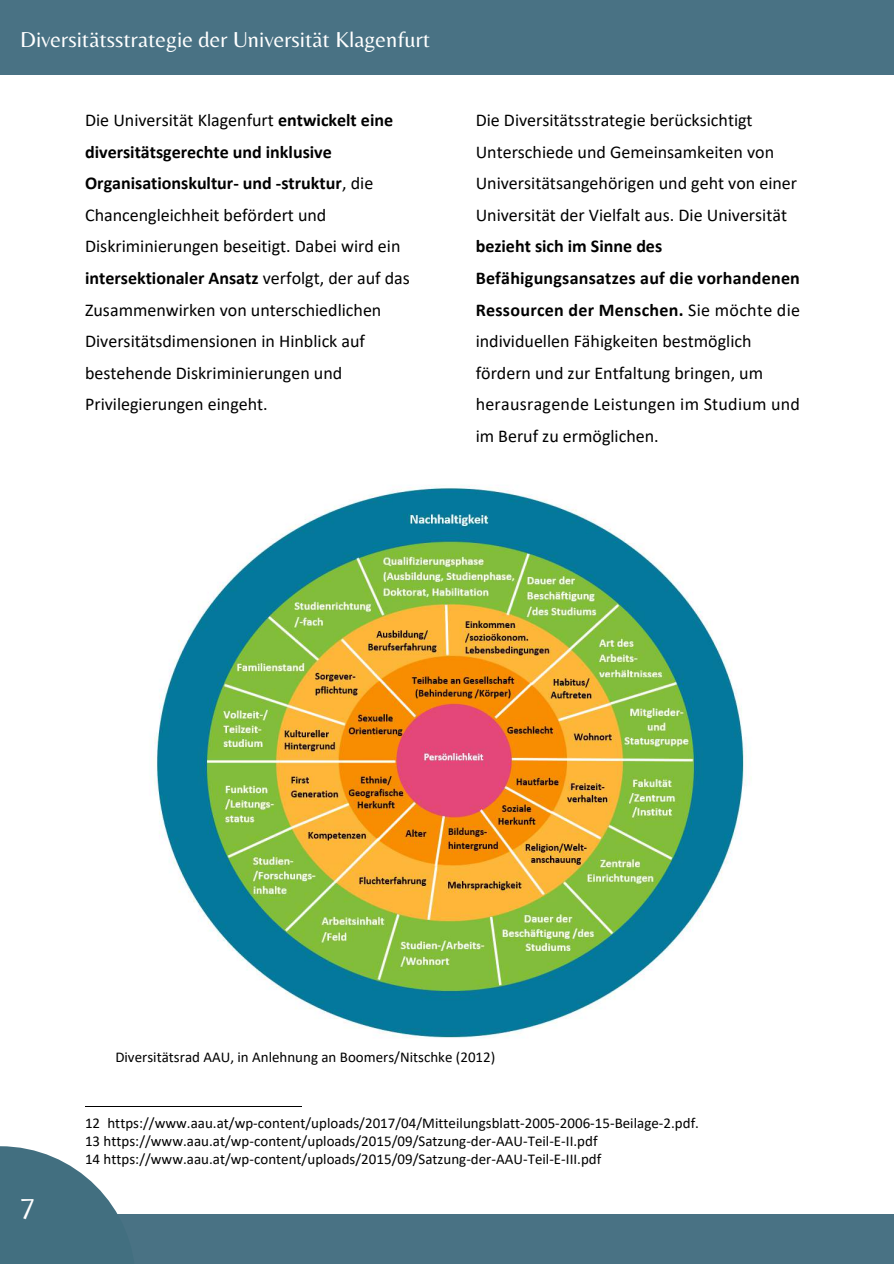
<style>
.page{position:relative;width:894px;height:1264px;background:#fff}
.page>*{position:absolute;margin:0;border:0;box-sizing:border-box;transform-origin:0 0}
.t1{font:30px "Belleza";color:#fff}
.t2{font:22.5px "Belleza";color:#fff}
.t3{font:18px/31.5px "Calibri";color:#000}
.t4{font:15px/18px "Calibri";color:#000}
.s1{font-weight:700}
</style>
<div class="page">
<hr style="left:85px;top:1106px;width:216px;height:1px;background:#000">
<div style="left:0;top:0;width:893px;height:75px;background:#497284"></div>
<div style="left:0;top:1214px;width:893px;height:49px;background:#497284"></div>
<svg style="left:0;top:1146px;width:118px;height:68px;fill:#426f80"></svg>
<img style="left:154px;top:485px;width:597px;height:553px">
<p class="t2" style="left:20px;top:26px;width:411px">Diversitätsstrategie der Universität Klagenfurt</p>
<p class="t3" style="left:85px;top:106px;width:326px">Die Universität Klagenfurt <span class="s1">entwickelt eine diversitätsgerechte und inklusive Organisationskultur- und -struktur</span>, die Chancengleichheit befördert und Diskriminierungen beseitigt. Dabei wird ein <span class="s1">intersektionaler Ansatz</span> verfolgt, der auf das Zusammenwirken von unterschiedlichen Diversitätsdimensionen in Hinblick auf bestehende Diskriminierungen und Privilegierungen eingeht.</p>
<p class="t3" style="left:475px;top:106px;width:323px">Die Diversitätsstrategie berücksichtigt Unterschiede und Gemeinsamkeiten von Universitätsangehörigen und geht von einer Universität der Vielfalt aus. Die Universität</p>
<p class="t3" style="left:475px;top:232px;width:326px"><span class="s1">bezieht sich im Sinne des Befähigungsansatzes auf die vorhandenen Ressourcen der Menschen.</span> Sie möchte die individuellen Fähigkeiten bestmöglich fördern und zur Entfaltung bringen, um herausragende Leistungen im Studium und im Beruf zu ermöglichen.</p>
<p class="t4" style="left:115px;top:1049px;width:381px">Diversitätsrad AAU, in Anlehnung an Boomers/Nitschke (2012)</p>
<h1 class="t1" style="left:20px;top:1188px;width:17px">7</h1>
<p class="t4" style="left:85px;top:1115px;width:615px">12 https://www.aau.at/wp-content/uploads/2017/04/Mitteilungsblatt-2005-2006-15-Beilage-2.pdf.<br>13 https://www.aau.at/wp-content/uploads/2015/09/Satzung-der-AAU-Teil-E-II.pdf<br>14 https://www.aau.at/wp-content/uploads/2015/09/Satzung-der-AAU-Teil-E-III.pdf</p>
</div>
